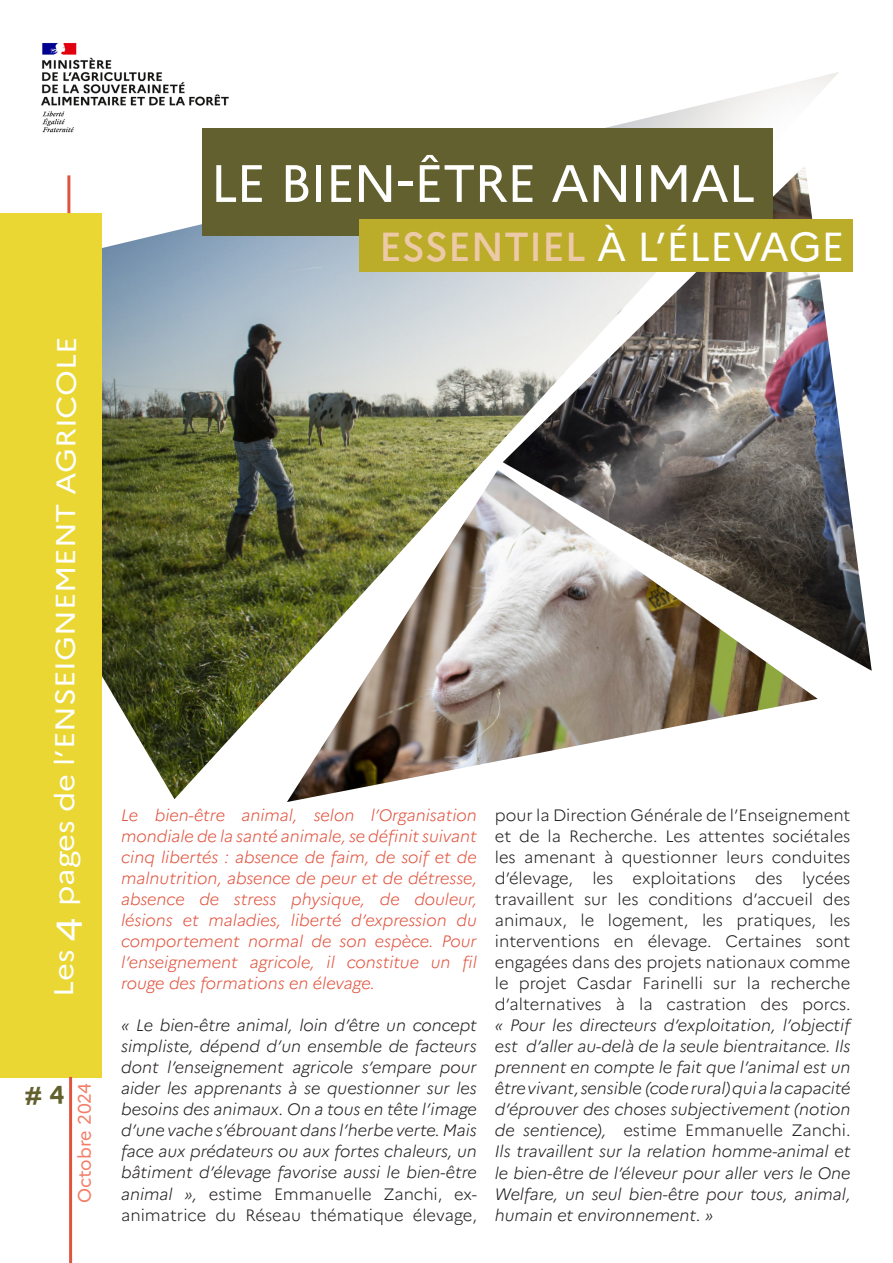
<style>
.page{position:relative;width:893px;height:1263px;background:#fff}
.page>*{position:absolute;margin:0;border:0;box-sizing:border-box;transform-origin:0 0}
.t1{font:52.5px "Marianne";letter-spacing:-.025em;color:#fff}
.t2{font:40.5px "Marianne";letter-spacing:-.005em;color:#fff}
.t3{font:27px "Marianne";letter-spacing:-.005em;color:#fff;scale:1.14 1}
.t4{font:18px "Marianne";color:#f37e68}
.t5{font:italic 300 16.5px/21px "Marianne";color:#231f20;text-align:justify}
.t6{font:300 16.5px/21px "Marianne";color:#231f20;text-align:justify}
.t7{font:italic 300 16.5px/21px "Marianne";color:#e0543f;text-align:justify}
.s1{font-weight:500;color:#edcaa7}
.s2{font-size:36px}
.s3{font-style:normal}
</style>
<div class="page">
<img style="left:41px;top:43px;width:71px;height:90px">
<img style="left:98px;top:72px;width:741px;height:727px">
<img style="left:287px;top:470px;width:531px;height:332px">
<img style="left:503px;top:165px;width:369px;height:506px">
<div style="left:202px;top:129px;width:570px;height:107px;background:#62602e"></div>
<div style="left:360px;top:219px;width:493px;height:53px;background:#bbac2a"></div>
<div style="left:0;top:213px;width:101px;height:865px;background:#ead733"></div>
<hr style="left:69px;top:1077px;width:3px;height:186px;background:#e0543f">
<hr style="left:67px;top:175px;width:3px;height:38px;background:#e0543f">
<h1 class="t1" style="left:210px;top:143px;width:546px">LE BIEN-ÊTRE ANIMAL</h1>
<h2 class="t2" style="left:379px;top:215px;width:467px"><span class="s1">ESSENTIEL</span> À L’ÉLEVAGE</h2>
<h3 class="t3" style="left:44px;top:997px;width:581px;rotate:-90deg">Les <span class="s2">4</span> pages de l’ENSEIGNEMENT AGRICOLE</h3>
<p class="t4" style="left:71px;top:1203px;width:122px;rotate:-90deg">Octobre 2024</p>
<p class="t7" style="left:121px;top:803px;width:357px">Le bien-être animal, selon l’Organisation mondiale de la santé animale, se définit suivant cinq libertés : absence de faim, de soif et de malnutrition, absence de peur et de détresse, absence de stress physique, de douleur, lésions et maladies, liberté d’expression du comportement normal de son espèce. Pour l’enseignement agricole, il constitue un fil rouge des formations en élevage.</p>
<p class="t5" style="left:121px;top:1013px;width:357px">« Le bien-être animal, loin d’être un concept simpliste, dépend d’un ensemble de facteurs dont l’enseignement agricole s’empare pour aider les apprenants à se questionner sur les besoins des animaux. On a tous en tête l’image d’une vache s’ébrouant dans l’herbe verte. Mais face aux prédateurs ou aux fortes chaleurs, un bâtiment d’élevage favorise aussi le bien-être animal », <span class="s3">estime Emmanuelle Zanchi, ex&shy;animatrice du Réseau thématique élevage,</span></p>
<p class="t6" style="left:495px;top:803px;width:357px">pour la Direction Générale de l’Enseignement et de la Recherche. Les attentes sociétales les amenant à questionner leurs conduites d’élevage, les exploitations des lycées travaillent sur les conditions d’accueil des animaux, le logement, les pratiques, les interventions en élevage. Certaines sont engagées dans des projets nationaux comme le projet Casdar Farinelli sur la recherche d’alternatives à la castration des porcs.</p>
<p class="t5" style="left:495px;top:1013px;width:357px">« Pour les directeurs d’exploitation, l’objectif est d’aller au-delà de la seule bientraitance. Ils prennent en compte le fait que l’animal est un être vivant, sensible (code rural) qui a la capacité d’éprouver des choses subjectivement (notion de sentience), <span class="s3">estime Emmanuelle Zanchi.<br></span>Ils travaillent sur la relation homme-animal et le bien-être de l’éleveur pour aller vers le One Welfare, un seul bien-être pour tous, animal, humain et environnement. »</p>
</div>
